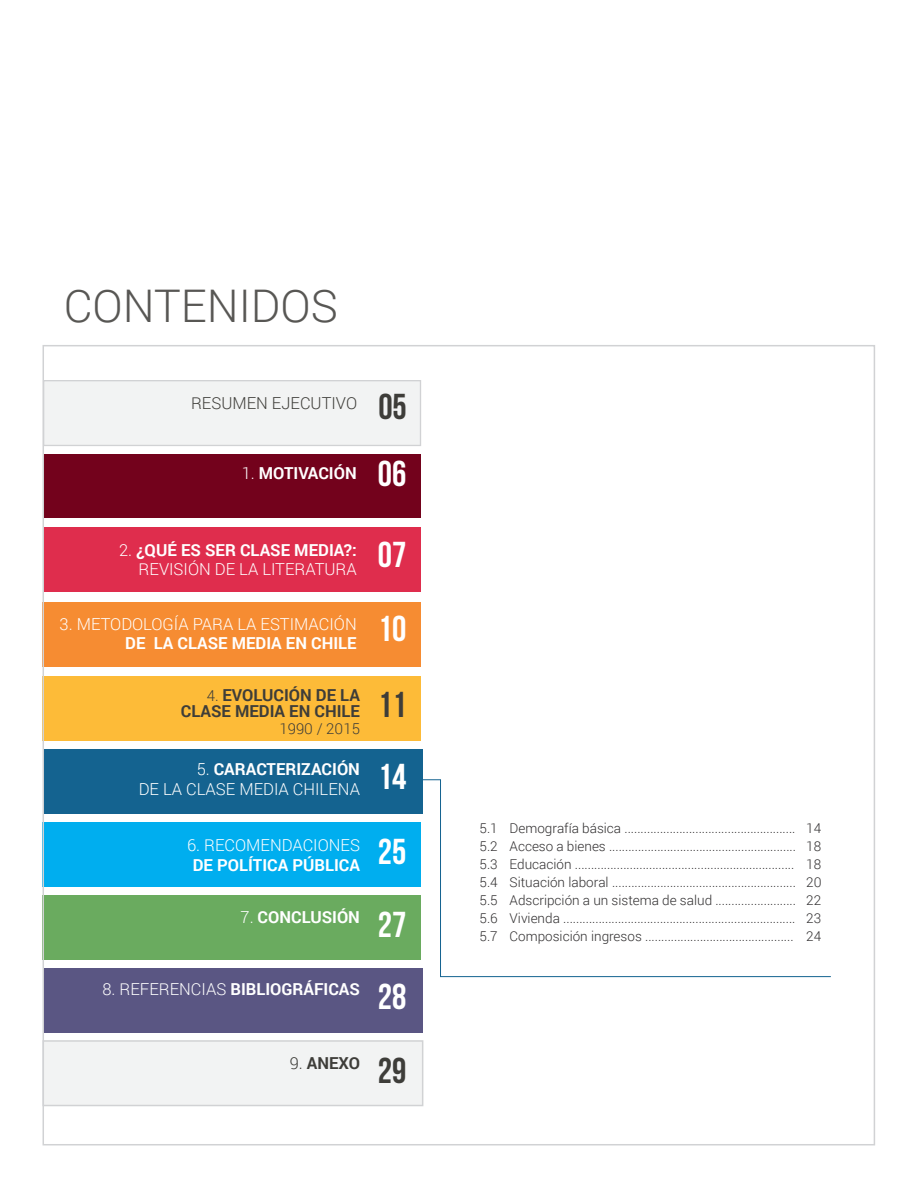
<style>
.page{position:relative;width:918px;height:1188px;background:#fff}
.page>*{position:absolute;margin:0;border:0;box-sizing:border-box;transform-origin:0 0}
.t1{font:300 45px "Roboto";color:#585754}
.t2{font:36px "Bebas Neue";color:#fff}
.t3{font:36px "Bebas Neue";color:#3e3d39}
.t4{font:300 16.5px/19.5px "Roboto";color:#fff;text-align:right}
.t5{font:700 16.5px "Roboto";color:#fff}
.t6{font:700 16.5px "Roboto";color:#3e3d39}
.t7{font:300 16.5px "Roboto";color:#3e3d39}
.t8{font:300 15px "Roboto";color:#3e3d39}
.t9{font:300 13.5px "Roboto";color:#312f30}
.s1{font-weight:300}
.s2{font-weight:700}
.s3{font-weight:300;font-size:15px}
</style>
<div class="page">
<div style="left:43px;top:895px;width:378px;height:65px;background:#6aab5f"></div>
<div style="left:43px;top:454px;width:378px;height:63px;background:#73021c"></div>
<div style="left:44px;top:750px;width:379px;height:64px;background:#146390"></div>
<div style="left:44px;top:527px;width:377px;height:65px;background:#df2d4d"></div>
<div style="left:43px;top:602px;width:378px;height:64px;background:#f68c32"></div>
<div style="left:43px;top:677px;width:378px;height:64px;background:#fdbb38"></div>
<div style="left:43px;top:380px;width:378px;height:66px;background:#f2f3f3;border:1px solid #d1d2d4"></div>
<div style="left:44px;top:968px;width:379px;height:65px;background:#5a5683"></div>
<div style="left:43px;top:822px;width:378px;height:65px;background:#00aeef"></div>
<div style="left:43px;top:1040px;width:380px;height:66px;background:#f2f3f3;border:2px solid #d1d2d4"></div>
<svg style="left:423px;top:779px;width:408px;height:198px"></svg>
<p class="t1" style="left:64px;top:275px;width:275px">CONTENIDOS</p>
<p class="t7" style="left:191px;top:391px;width:168px">RESUMEN EJECUTIVO</p>
<p class="t3" style="left:378px;top:387px;width:30px">05</p>
<p class="t5" style="left:242px;top:462px;width:117px"><span class="s1">1.</span> MOTIVACIÓN</p>
<p class="t2" style="left:378px;top:454px;width:30px">06</p>
<p class="t5" style="left:119px;top:538px;width:239px"><span class="s1">2.</span> ¿QUÉ ES SER CLASE MEDIA?:</p>
<p class="t4" style="left:139px;top:559px;width:220px">REVISIÓN DE LA LITERATURA</p>
<p class="t2" style="left:378px;top:535px;width:30px">07</p>
<p class="t4" style="left:60px;top:614px;width:299px">3. METODOLOGÍA PARA LA ESTIMACIÓN<br><span class="s2">DE LA CLASE MEDIA EN CHILE</span></p>
<p class="t2" style="left:378px;top:609px;width:30px">10</p>
<p class="t6" style="left:207px;top:683px;width:155px"><span class="s3">4.</span> EVOLUCIÓN DE LA</p>
<p class="t6" style="left:181px;top:700px;width:181px">CLASE MEDIA EN CHILE</p>
<p class="t8" style="left:279px;top:718px;width:82px">1990 / 2015</p>
<p class="t3" style="left:378px;top:685px;width:30px">11</p>
<p class="t5" style="left:197px;top:758px;width:165px"><span class="s1">5.</span> CARACTERIZACIÓN</p>
<p class="t4" style="left:139px;top:779px;width:223px">DE LA CLASE MEDIA CHILENA</p>
<p class="t4" style="left:187px;top:835px;width:174px">6. RECOMENDACIONES</p>
<p class="t5" style="left:193px;top:853px;width:169px">DE POLÍTICA PÚBLICA</p>
<p class="t2" style="left:378px;top:757px;width:30px">14</p>
<p class="t2" style="left:378px;top:832px;width:30px">25</p>
<p class="t5" style="left:241px;top:905px;width:121px"><span class="s1">7.</span> CONCLUSIÓN</p>
<p class="t2" style="left:378px;top:904px;width:30px">27</p>
<p class="t5" style="left:102px;top:978px;width:259px"><span class="s1">8. REFERENCIAS</span> BIBLIOGRÁFICAS</p>
<p class="t2" style="left:378px;top:977px;width:30px">28</p>
<p class="t6" style="left:290px;top:1051px;width:72px"><span class="s1">9.</span> ANEXO</p>
<p class="t3" style="left:378px;top:1050px;width:30px">29</p>
<p class="t9" style="left:480px;top:819px;width:20px">5.1</p>
<p class="t9" style="left:480px;top:837px;width:20px">5.2</p>
<p class="t9" style="left:480px;top:855px;width:20px">5.3</p>
<p class="t9" style="left:480px;top:873px;width:20px">5.4</p>
<p class="t9" style="left:480px;top:891px;width:20px">5.5</p>
<p class="t9" style="left:480px;top:909px;width:20px">5.6</p>
<p class="t9" style="left:480px;top:927px;width:20px">5.7</p>
<p class="t9" style="left:510px;top:819px;width:287px">Demografía básica .....................................................</p>
<p class="t9" style="left:510px;top:837px;width:288px">Acceso a bienes ..........................................................</p>
<p class="t9" style="left:510px;top:855px;width:286px">Educación ....................................................................</p>
<p class="t9" style="left:510px;top:873px;width:288px">Situación laboral .........................................................</p>
<p class="t9" style="left:510px;top:891px;width:288px">Adscripción a un sistema de salud .........................</p>
<p class="t9" style="left:510px;top:909px;width:287px">Vivienda ........................................................................</p>
<p class="t9" style="left:510px;top:927px;width:285px">Composición ingresos ..............................................</p>
<p class="t9" style="left:806px;top:819px;width:16px">14</p>
<p class="t9" style="left:806px;top:837px;width:16px">18</p>
<p class="t9" style="left:806px;top:855px;width:16px">18</p>
<p class="t9" style="left:806px;top:873px;width:17px">20</p>
<p class="t9" style="left:806px;top:891px;width:16px">22</p>
<p class="t9" style="left:806px;top:909px;width:16px">23</p>
<p class="t9" style="left:806px;top:927px;width:16px">24</p>
</div>
